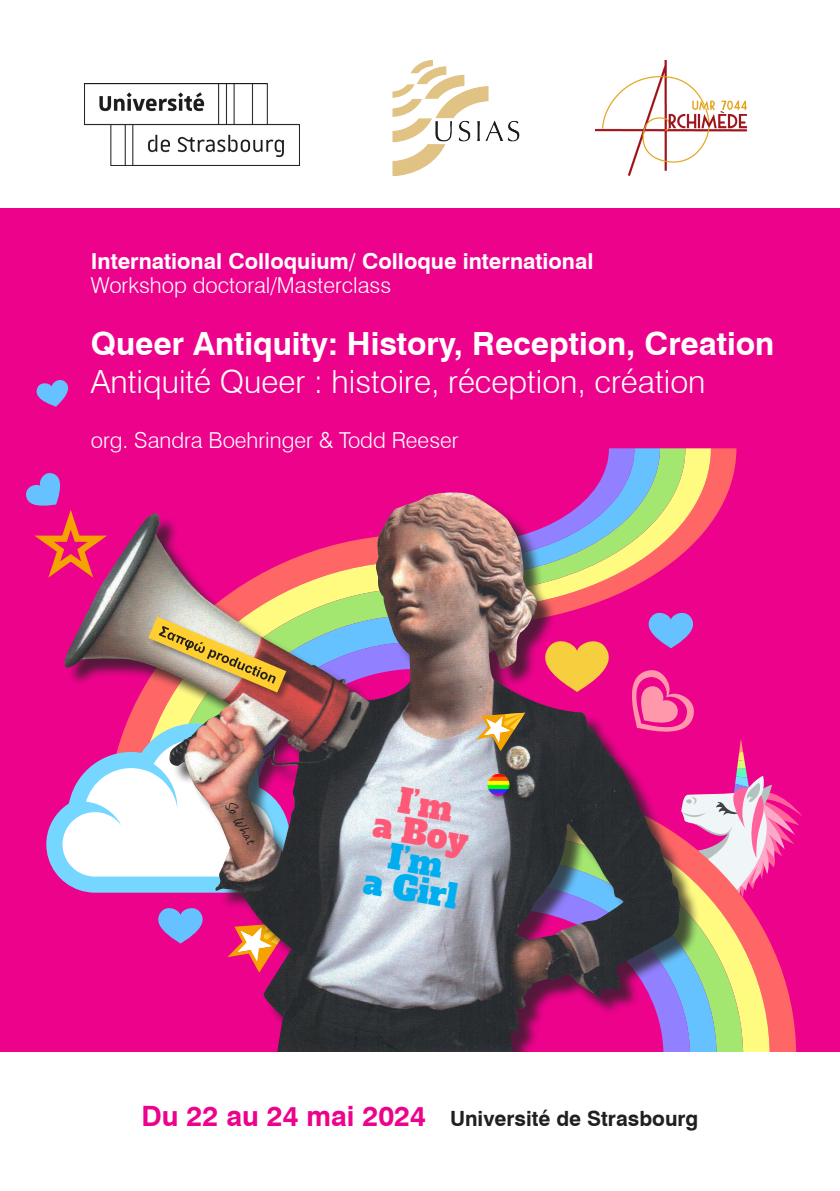
<style>
.page{position:relative;width:840px;height:1191px;background:#fff}
.page>*{position:absolute;margin:0;border:0;box-sizing:border-box;transform-origin:0 0}
.t1{font:32.4px/28.4px "Alfa Slab One";color:#00aeef;text-align:center}
.t2{font:32.4px/28.4px "Alfa Slab One";color:#ff5978;text-align:center}
.t3{font:300 32px "Swiss 721 BT";color:#fff}
.t4{font:700 32px "Swiss 721 BT";color:#fff}
.t5{font:300 22px "Swiss 721 BT";color:#fff}
.t6{font:700 22px "Swiss 721 BT";color:#fff}
.t7{font:700 21px "Swiss 721 BT";color:#231f20}
.t8{font:15.8px "Caveat";color:#231f20}
.s1{font-size:28px;color:#ed028c}
</style>
<div class="page">
<div style="left:0;top:208px;width:839px;height:894px;background:#ed028c"></div>
<svg style="left:710px;top:448px;width:26px;height:76px;fill:#f66"></svg>
<svg style="left:685px;top:448px;width:25px;height:90px;fill:#fffa80"></svg>
<svg style="left:592px;top:448px;width:93px;height:46px"></svg>
<img style="left:67px;top:492px;width:613px;height:560px">
<div style="left:0;top:1052px;width:839px;height:71px;background:#fff"></div>
<svg style="left:154px;top:903px;width:53px;height:40px"></svg>
<svg style="left:36px;top:380px;width:33px;height:27px"></svg>
<svg style="left:476px;top:608px;width:326px;height:444px"></svg>
<svg style="left:26px;top:473px;width:91px;height:112px"></svg>
<img style="left:595px;top:60px;width:153px;height:116px">
<img style="left:84px;top:84px;width:216px;height:82px">
<img style="left:392px;top:60px;width:128px;height:116px">
<img style="left:50px;top:616px;width:367px;height:268px">
<p class="t6" style="left:91px;top:248px;width:504px">International Colloquium/ Colloque international</p>
<p class="t5" style="left:91px;top:272px;width:302px">Workshop doctoral/Masterclass</p>
<h2 class="t4" style="left:91px;top:324px;width:684px">Queer Antiquity: History, Reception, Creation</h2>
<h2 class="t3" style="left:91px;top:362px;width:616px">Antiquité Queer : histoire, réception, création</h2>
<p class="t5" style="left:91px;top:426px;width:369px">org. Sandra Boehringer &amp; Todd Reeser</p>
<p class="t8" style="left:237px;top:796px;width:49px;rotate:60deg">So What</p>
<h1 class="t2" style="left:380px;top:783px;width:97px;rotate:10deg">I’m<br>a Boy</h1>
<h1 class="t1" style="left:371px;top:839px;width:96px;rotate:10deg">I’m<br>a Girl</h1>
<p class="t7" style="left:141px;top:1105px;width:558px"><span class="s1">Du 22 au 24 mai 2024</span> Université de Strasbourg</p>
</div>
